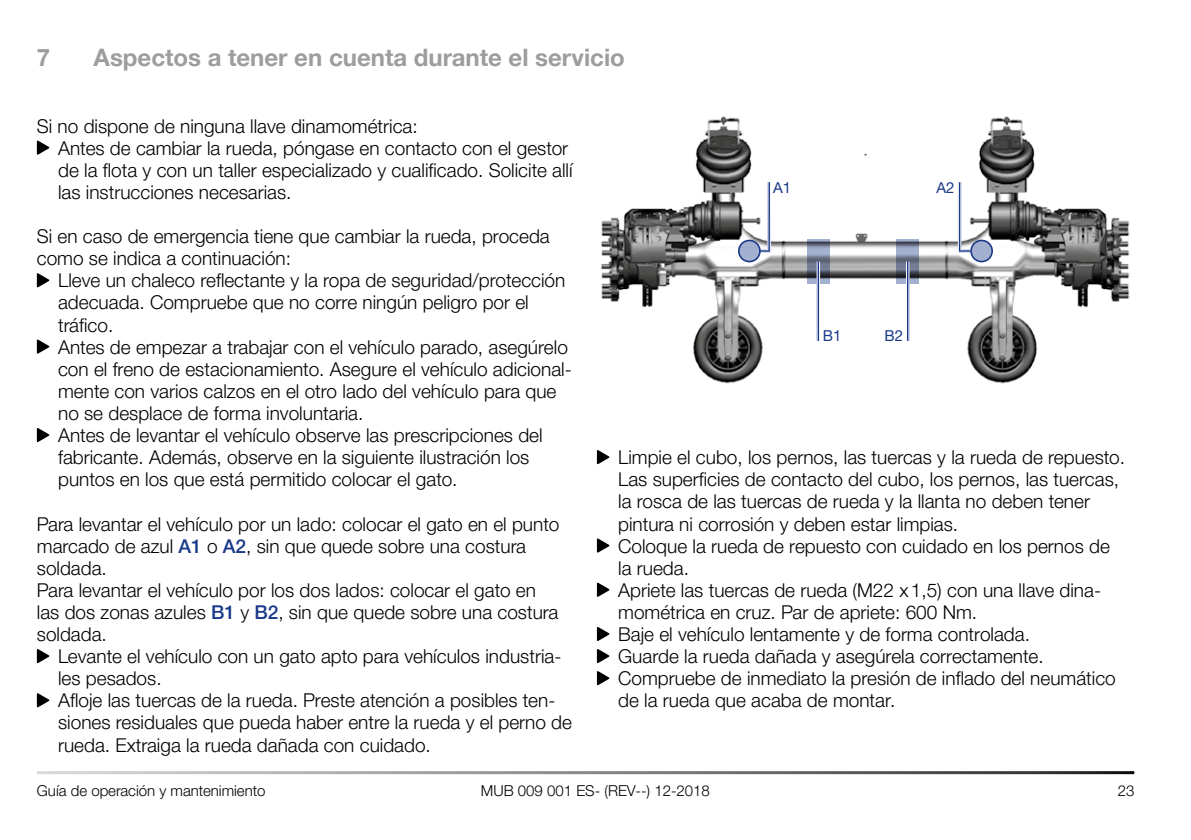
<style>
.page{position:relative;width:1191px;height:840px;background:#fff}
.page>*{position:absolute;margin:0;border:0;box-sizing:border-box;transform-origin:0 0}
.t1{font:700 24px "Helvetica Neue LTW1 G";color:#9c9d9d}
.t2{font:300 19px/22px "Helvetica Neue LTW1 G";color:#000}
.t3{font:300 15px "Helvetica Neue LTW1 G";color:#000}
.t4{font:15px "Helvetica Neue LTW1 G";color:#1a3989}
.s1{font-weight:500;color:#1a3989}
</style>
<div class="page">
<img style="left:601px;top:116px;width:529px;height:268px">
<svg style="left:896px;top:239px;width:23px;height:44px"></svg>
<svg style="left:807px;top:239px;width:23px;height:44px"></svg>
<hr style="left:906px;top:261px;width:3px;height:80px;background:#1a3989">
<hr style="left:908px;top:261px;width:1px;height:80px;background:#fff">
<hr style="left:906px;top:261px;width:1px;height:80px;background:#fff">
<svg style="left:739px;top:240px;width:21px;height:21px"></svg>
<div style="left:738px;top:239px;width:22px;height:23px;border:2px solid #1a3989;border-radius:50%"></div>
<svg style="left:971px;top:240px;width:21px;height:21px"></svg>
<div style="left:970px;top:239px;width:23px;height:23px;border:2px solid #1a3989;border-radius:50%"></div>
<svg style="left:817px;top:261px;width:2px;height:80px"></svg>
<hr style="left:819px;top:261px;width:1px;height:80px;background:#fff">
<hr style="left:816px;top:261px;width:1px;height:80px;background:#fff">
<svg style="left:755px;top:176px;width:34px;height:78px"></svg>
<svg style="left:822px;top:328px;width:18px;height:14px"></svg>
<svg style="left:934px;top:176px;width:39px;height:78px"></svg>
<svg style="left:884px;top:328px;width:20px;height:14px"></svg>
<svg style="left:37px;top:140px;width:13px;height:15px"></svg>
<svg style="left:37px;top:273px;width:13px;height:14px"></svg>
<svg style="left:37px;top:339px;width:13px;height:15px"></svg>
<svg style="left:37px;top:428px;width:13px;height:14px"></svg>
<svg style="left:37px;top:649px;width:13px;height:14px"></svg>
<svg style="left:37px;top:693px;width:13px;height:14px"></svg>
<svg style="left:597px;top:450px;width:12px;height:14px"></svg>
<svg style="left:597px;top:538px;width:12px;height:14px"></svg>
<svg style="left:597px;top:582px;width:12px;height:14px"></svg>
<svg style="left:597px;top:627px;width:12px;height:14px"></svg>
<svg style="left:597px;top:649px;width:12px;height:14px"></svg>
<svg style="left:597px;top:671px;width:12px;height:14px"></svg>
<p class="t1" style="left:37px;top:43px;width:15px">7</p>
<p class="t1" style="left:94px;top:43px;width:533px">Aspectos a tener en cuenta durante el servicio</p>
<p class="t2" style="left:58px;top:115px;width:516px;text-indent:-21px">Si no dispone de ninguna llave dinamométrica:<br>Antes de cambiar la rueda, póngase en contacto con el gestor de la flota y con un taller especializado y cualificado. Solicite allí las instrucciones necesarias.</p>
<p class="t2" style="left:37px;top:225px;width:514px">Si en caso de emergencia tiene que cambiar la rueda, proceda como se indica a continuación:</p>
<p class="t2" style="left:58px;top:269px;width:515px">Lleve un chaleco reflectante y la ropa de seguridad/protección adecuada. Compruebe que no corre ningún peligro por el tráfico.<br>Antes de empezar a trabajar con el vehículo parado, asegúrelo con el freno de estacionamiento. Asegure el vehículo adicional&shy;mente con varios calzos en el otro lado del vehículo para que no se desplace de forma involuntaria.<br>Antes de levantar el vehículo observe las prescripciones del fabricante. Además, observe en la siguiente ilustración los puntos en los que está permitido colocar el gato.</p>
<p class="t2" style="left:37px;top:512px;width:524px">Para levantar el vehículo por un lado: colocar el gato en el punto marcado de azul <span class="s1">A1</span> o <span class="s1">A2</span>, sin que quede sobre una costura soldada.<br>Para levantar el vehículo por los dos lados: colocar el gato en las dos zonas azules <span class="s1">B1</span> y <span class="s1">B2</span>, sin que quede sobre una costura soldada.</p>
<p class="t2" style="left:58px;top:645px;width:515px">Levante el vehículo con un gato apto para vehículos industria&shy;les pesados.<br>Afloje las tuercas de la rueda. Preste atención a posibles ten&shy;siones residuales que pueda haber entre la rueda y el perno de rueda. Extraiga la rueda dañada con cuidado.</p>
<p class="t4" style="left:773px;top:179px;width:20px">A1</p>
<p class="t4" style="left:936px;top:179px;width:20px">A2</p>
<p class="t4" style="left:823px;top:326px;width:20px">B1</p>
<p class="t4" style="left:884px;top:326px;width:20px">B2</p>
<p class="t2" style="left:618px;top:446px;width:508px">Limpie el cubo, los pernos, las tuercas y la rueda de repuesto.<br>Las superficies de contacto del cubo, los pernos, las tuercas, la rosca de las tuercas de rueda y la llanta no deben tener pintura ni corrosión y deben estar limpias.<br>Coloque la rueda de repuesto con cuidado en los pernos de la rueda.<br>Apriete las tuercas de rueda (M22 x1,5) con una llave dina&shy;mométrica en cruz. Par de apriete: 600 Nm.<br>Baje el vehículo lentamente y de forma controlada.<br>Guarde la rueda dañada y asegúrela correctamente.<br>Compruebe de inmediato la presión de inflado del neumático de la rueda que acaba de montar.</p>
<p class="t3" style="left:37px;top:780px;width:230px">Guía de operación y mantenimiento</p>
<p class="t3" style="left:481px;top:780px;width:230px">MUB 009 001 ES- (REV--) 12-2018</p>
<p class="t3" style="left:1117px;top:780px;width:18px">23</p>
</div>
